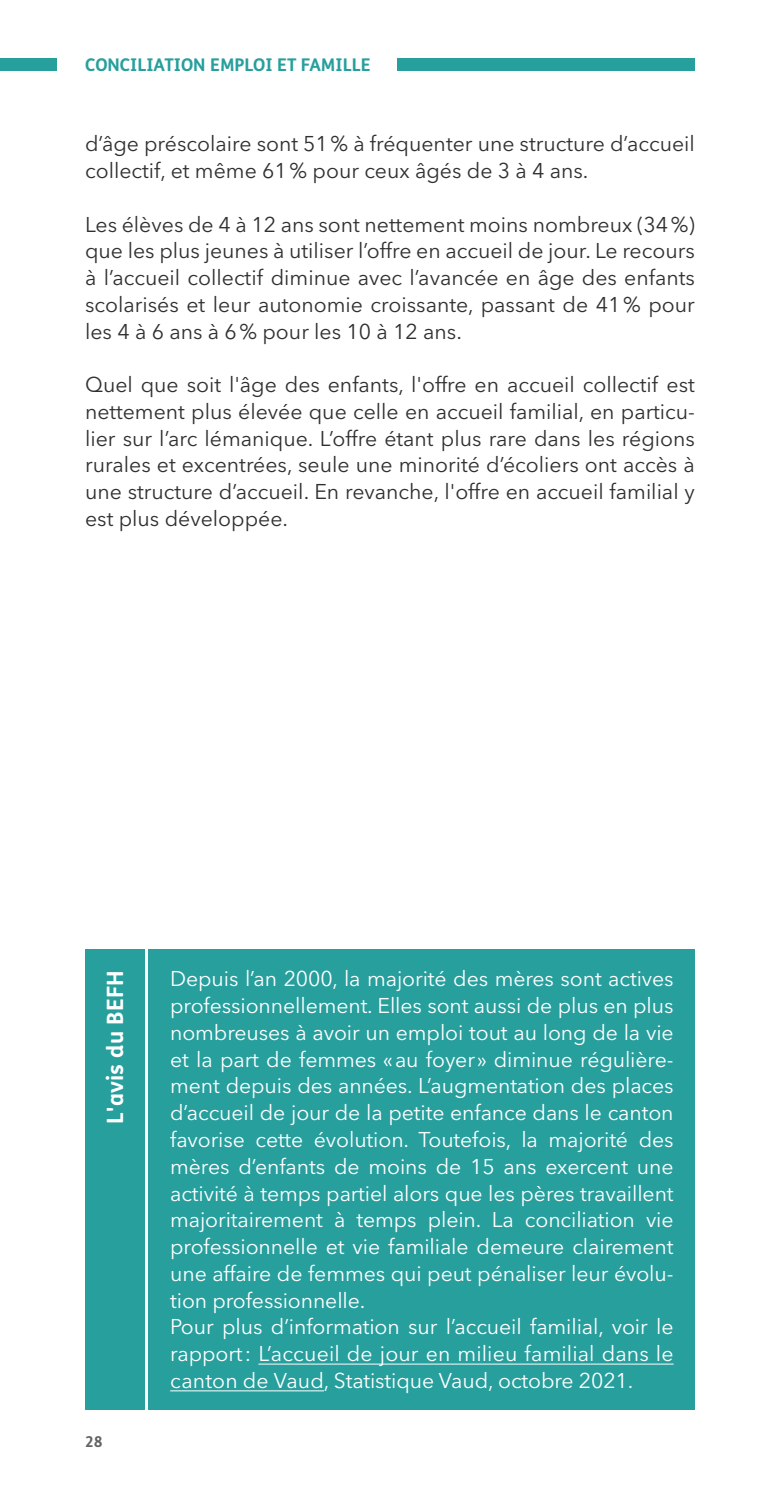
<style>
.page{position:relative;width:780px;height:1489px;background:#fff}
.page>*{position:absolute;margin:0;border:0;box-sizing:border-box;transform-origin:0 0}
.t1{font:700 22.5px "FS Me";letter-spacing:.01em;color:#fff}
.t2{font:21.25px/26.8px "Avenir Next LT Pro";letter-spacing:-.005em;color:#fff}
.t3{font:21.25px/26.8px "Avenir Next LT Pro";color:#312f30;text-align:justify}
.t4{font:700 17.5px "FS Me";color:#269f9d}
.t5{font:700 15px "FS Me";color:#636366}
</style>
<div class="page">
<div style="left:149px;top:949px;width:545px;height:459px;background:#269f9d"></div>
<hr style="left:258px;top:1363px;width:415px;height:1px;background:#fff">
<hr style="left:170px;top:1390px;width:154px;height:1px;background:#fff">
<div style="left:85px;top:949px;width:59px;height:459px;background:#269f9d"></div>
<div style="left:397px;top:58px;width:297px;height:13px;background:#269f9d"></div>
<div style="left:0;top:58px;width:57px;height:13px;background:#269f9d"></div>
<p class="t4" style="left:85px;top:51px;width:287px">CONCILIATION EMPLOI ET FAMILLE</p>
<p class="t3" style="left:85px;top:130px;width:611px">d’âge préscolaire sont 51% à fréquenter une structure d’accueil collectif, et même 61% pour ceux âgés de 3 à 4 ans.</p>
<p class="t3" style="left:85px;top:211px;width:611px">Les élèves de 4 à 12 ans sont nettement moins nombreux (34%) que les plus jeunes à utiliser l’offre en accueil de jour. Le recours à l’accueil collectif diminue avec l’avancée en âge des enfants scolarisés et leur autonomie croissante, passant de 41% pour les 4 à 6 ans à 6% pour les 10 à 12 ans.</p>
<p class="t3" style="left:85px;top:371px;width:611px">Quel que soit l'âge des enfants, l'offre en accueil collectif est nettement plus élevée que celle en accueil familial, en particu&shy;lier sur l’arc lémanique. L’offre étant plus rare dans les régions rurales et excentrées, seule une minorité d’écoliers ont accès à une structure d’accueil. En revanche, l'offre en accueil familial y est plus développée.</p>
<p class="t1" style="left:98px;top:1123px;width:155px;rotate:-90deg">L'avis du BEFH</p>
<p class="t5" style="left:85px;top:1429px;width:19px">28</p>
<p class="t2" style="left:170px;top:965px;width:505px">Depuis l’an 2000, la majorité des mères sont actives professionnellement. Elles sont aussi de plus en plus nombreuses à avoir un emploi tout au long de la vie et la part de femmes «au foyer» diminue régulière&shy;ment depuis des années. L’augmentation des places d’accueil de jour de la petite enfance dans le canton favorise cette évolution. Toutefois, la majorité des mères d’enfants de moins de 15 ans exercent une activité à temps partiel alors que les pères travaillent majoritairement à temps plein. La conciliation vie professionnelle et vie familiale demeure clairement une affaire de femmes qui peut pénaliser leur évolu&shy;tion professionnelle.<br>Pour plus d’information sur l’accueil familial, voir le rapport: L’accueil de jour en milieu familial dans le canton de Vaud, Statistique Vaud, octobre 2021.</p>
</div>
